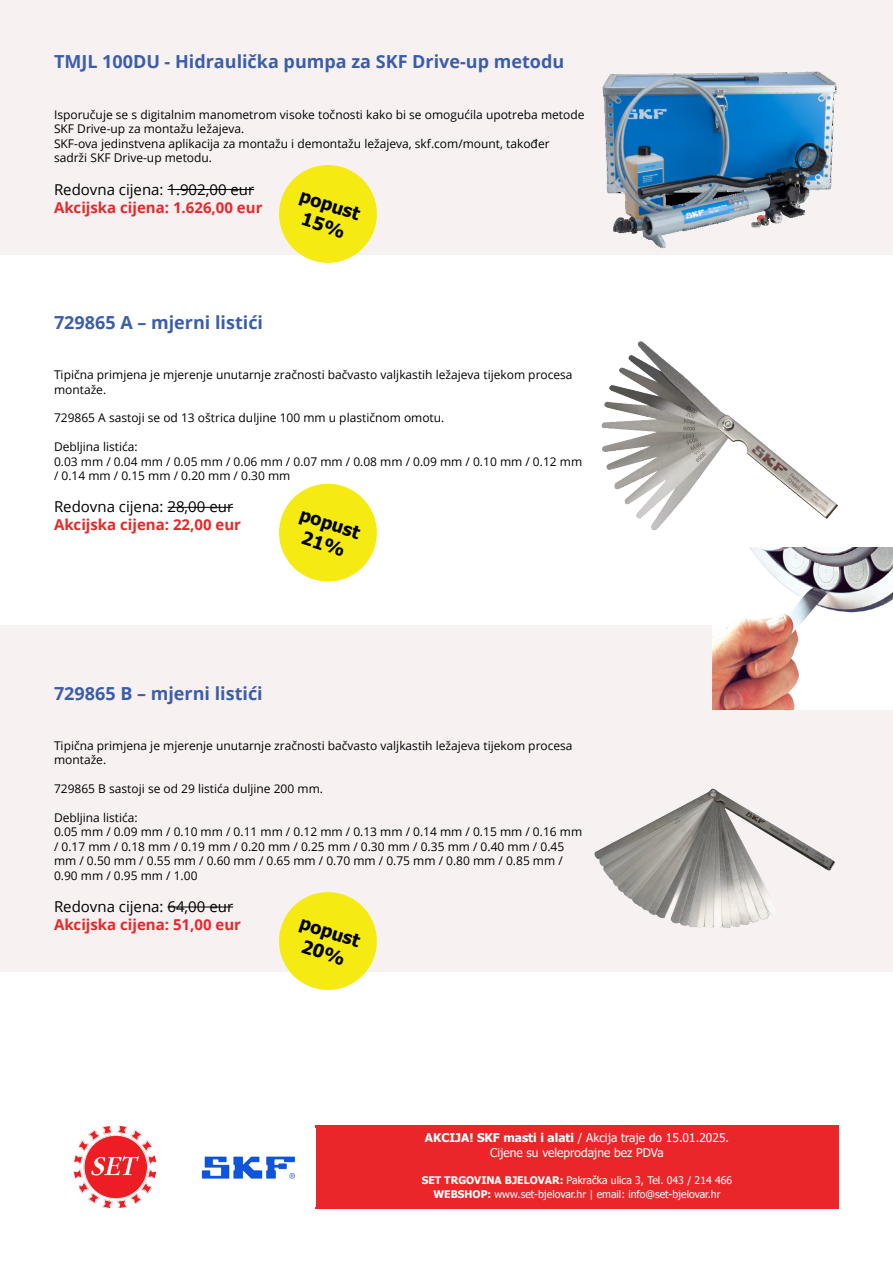
<style>
.page{position:relative;width:893px;height:1263px;background:#fff}
.page>*{position:absolute;margin:0;border:0;box-sizing:border-box;transform-origin:0 0}
.t1{font:700 18px "Open Sans";color:#3b5eab}
.t2{font:700 18px/21.6px "Tahoma";color:#000;text-align:center}
.t3{font:700 15px "Open Sans";color:#eb2628}
.t4{font:15px "Open Sans";color:#000}
.t5{font:12px/14.4px "Open Sans";color:#000}
.t6{font:12px/14.4px "Tahoma";color:#fff;text-align:center}
.t7{font:10.5px/14.4px "Tahoma";color:#fff;text-align:center}
.s1{font-weight:700}
</style>
<div class="page">
<div style="left:0;top:626px;width:893px;height:346px;background:#f7f1f2"></div>
<div style="left:0;top:0;width:893px;height:255px;background:#f7f1f2"></div>
<hr style="left:167px;top:189px;width:87px;height:1px;background:#000">
<svg style="left:279px;top:165px;width:98px;height:98px"></svg>
<img style="left:602px;top:71px;width:235px;height:178px">
<hr style="left:167px;top:507px;width:66px;height:1px;background:#000">
<svg style="left:279px;top:483px;width:98px;height:99px"></svg>
<img style="left:601px;top:341px;width:237px;height:190px">
<hr style="left:167px;top:907px;width:66px;height:1px;background:#000">
<svg style="left:279px;top:892px;width:98px;height:98px"></svg>
<img style="left:594px;top:788px;width:241px;height:140px">
<img style="left:712px;top:547px;width:181px;height:162px">
<img style="left:74px;top:1125px;width:83px;height:84px">
<div style="left:315px;top:1125px;width:524px;height:84px;background:#eb2628"></div>
<img style="left:201px;top:1156px;width:95px;height:23px">
<h1 class="t1" style="left:54px;top:49px;width:512px">TMJL 100DU - Hidraulička pumpa za SKF Drive-up metodu</h1>
<p class="t5" style="left:54px;top:107px;width:532px">Isporučuje se s digitalnim manometrom visoke točnosti kako bi se omogućila upotreba metode SKF Drive-up za montažu ležajeva.<br>SKF-ova jedinstvena aplikacija za montažu i demontažu ležajeva, skf.com/mount, također sadrži SKF Drive-up metodu.</p>
<p class="t4" style="left:54px;top:179px;width:202px">Redovna cijena: 1.902,00 eur</p>
<p class="t3" style="left:54px;top:196px;width:210px">Akcijska cijena: 1.626,00 eur</p>
<h1 class="t2" style="left:304px;top:185px;width:64px;rotate:18deg">popust<br>15%</h1>
<h1 class="t1" style="left:54px;top:309px;width:211px">729865 A – mjerni listići</h1>
<p class="t5" style="left:54px;top:367px;width:520px">Tipična primjena je mjerenje unutarnje zračnosti bačvasto valjkastih ležajeva tijekom procesa montaže.</p>
<p class="t5" style="left:54px;top:410px;width:392px">729865 A sastoji se od 13 oštrica duljine 100 mm u plastičnom omotu.</p>
<p class="t5" style="left:54px;top:439px;width:530px">Debljina listića:<br>0.03 mm / 0.04 mm / 0.05 mm / 0.06 mm / 0.07 mm / 0.08 mm / 0.09 mm / 0.10 mm / 0.12 mm / 0.14 mm / 0.15 mm / 0.20 mm / 0.30 mm</p>
<p class="t4" style="left:54px;top:497px;width:181px">Redovna cijena: 28,00 eur</p>
<p class="t3" style="left:54px;top:514px;width:189px">Akcijska cijena: 22,00 eur</p>
<h1 class="t2" style="left:304px;top:504px;width:64px;rotate:18deg">popust<br>21%</h1>
<h1 class="t1" style="left:54px;top:680px;width:210px">729865 B – mjerni listići</h1>
<p class="t5" style="left:54px;top:738px;width:520px">Tipična primjena je mjerenje unutarnje zračnosti bačvasto valjkastih ležajeva tijekom procesa montaže.</p>
<p class="t5" style="left:54px;top:781px;width:270px">729865 B sastoji se od 29 listića duljine 200 mm.</p>
<p class="t5" style="left:54px;top:810px;width:530px">Debljina listića:<br>0.05 mm / 0.09 mm / 0.10 mm / 0.11 mm / 0.12 mm / 0.13 mm / 0.14 mm / 0.15 mm / 0.16 mm / 0.17 mm / 0.18 mm / 0.19 mm / 0.20 mm / 0.25 mm / 0.30 mm / 0.35 mm / 0.40 mm / 0.45 mm / 0.50 mm / 0.55 mm / 0.60 mm / 0.65 mm / 0.70 mm / 0.75 mm / 0.80 mm / 0.85 mm / 0.90 mm / 0.95 mm / 1.00</p>
<p class="t4" style="left:54px;top:896px;width:181px">Redovna cijena: 64,00 eur</p>
<p class="t3" style="left:54px;top:914px;width:189px">Akcijska cijena: 51,00 eur</p>
<h1 class="t2" style="left:304px;top:912px;width:64px;rotate:18deg">popust<br>20%</h1>
<p class="t6" style="left:425px;top:1131px;width:306px"><span class="s1">AKCIJA! SKF masti i alati</span> / Akcija traje do 15.01.2025.<br>Cijene su veleprodajne bez PDVa</p>
<p class="t7" style="left:422px;top:1173px;width:312px"><span class="s1">SET TRGOVINA BJELOVAR:</span> Pakračka ulica 3, Tel. 043 / 214 466<br><span class="s1">WEBSHOP:</span> www.set-bjelovar.hr | email: info@set-bjelovar.hr</p>
</div>
